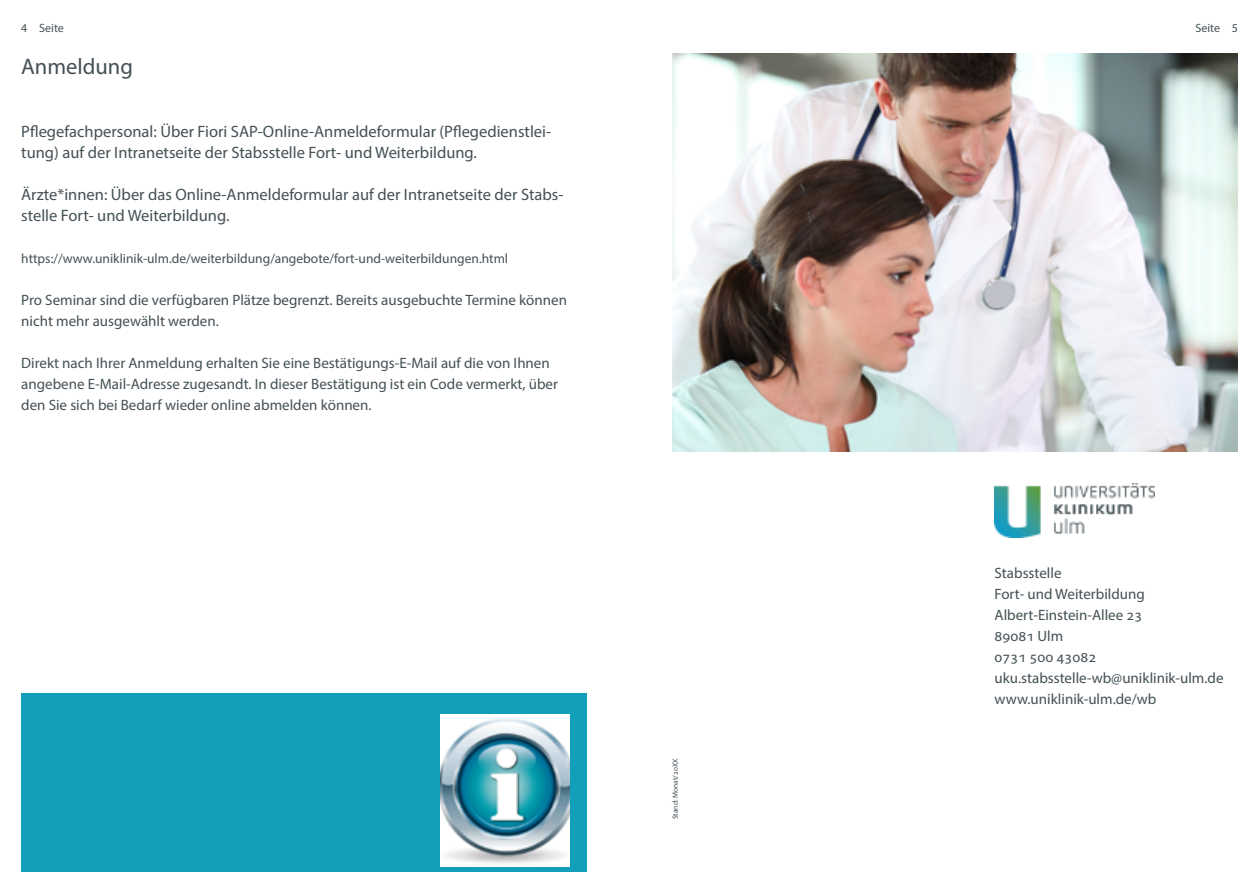
<style>
.page{position:relative;width:1259px;height:893px;background:#fff}
.page>*{position:absolute;margin:0;border:0;box-sizing:border-box;transform-origin:0 0}
.t1{font:22.5px "Myriad Pro";color:#445055}
.t2{font:16.5px/21px "Myriad Pro";color:#445055}
.t3{font:15px/21px "Myriad Pro";color:#445055}
.t4{font:13.5px "Myriad Pro";color:#445055}
.t5{font:12px "Myriad Pro";color:#445055}
.t6{font:7.5px "Myriad Pro";color:#445055}
</style>
<div class="page">
<div style="left:21px;top:693px;width:566px;height:179px;background:#129fb9"></div>
<img style="left:440px;top:715px;width:129px;height:151px">
<img style="left:672px;top:53px;width:565px;height:399px">
<img style="left:994px;top:483px;width:160px;height:54px">
<p class="t5" style="left:21px;top:20px;width:44px">4 Seite</p>
<p class="t5" style="left:1195px;top:20px;width:44px">Seite 5</p>
<h1 class="t1" style="left:21px;top:52px;width:113px">Anmeldung</h1>
<p class="t2" style="left:21px;top:120px;width:531px">Pflegefachpersonal: Über Fiori SAP-Online-Anmeldeformular (Pflegedienstlei&shy;tung) auf der Intranetseite der Stabsstelle Fort- und Weiterbildung.</p>
<p class="t2" style="left:21px;top:183px;width:544px">Ärzte*innen: Über das Online-Anmeldeformular auf der Intranetseite der Stabs&shy;stelle Fort- und Weiterbildung.</p>
<p class="t4" style="left:21px;top:250px;width:488px">https://www.uniklinik-ulm.de/weiterbildung/angebote/fort-und-weiterbildungen.html</p>
<p class="t3" style="left:21px;top:289px;width:547px">Pro Seminar sind die verfügbaren Plätze begrenzt. Bereits ausgebuchte Termine können nicht mehr ausgewählt werden.</p>
<p class="t3" style="left:21px;top:352px;width:538px">Direkt nach Ihrer Anmeldung erhalten Sie eine Bestätigungs-E-Mail auf die von Ihnen angebene E-Mail-Adresse zugesandt. In dieser Bestätigung ist ein Code vermerkt, über den Sie sich bei Bedarf wieder online abmelden können.</p>
<p class="t6" style="left:671px;top:819px;width:62px;rotate:-90deg">Stand: Monat/20XX</p>
<p class="t3" style="left:994px;top:562px;width:230px">Stabsstelle<br>Fort- und Weiterbildung<br>Albert-Einstein-Allee 23<br>89081 Ulm<br>0731 500 43082 uku.stabsstelle-wb@uniklinik-ulm.de www.uniklinik-ulm.de/wb</p>
</div>
